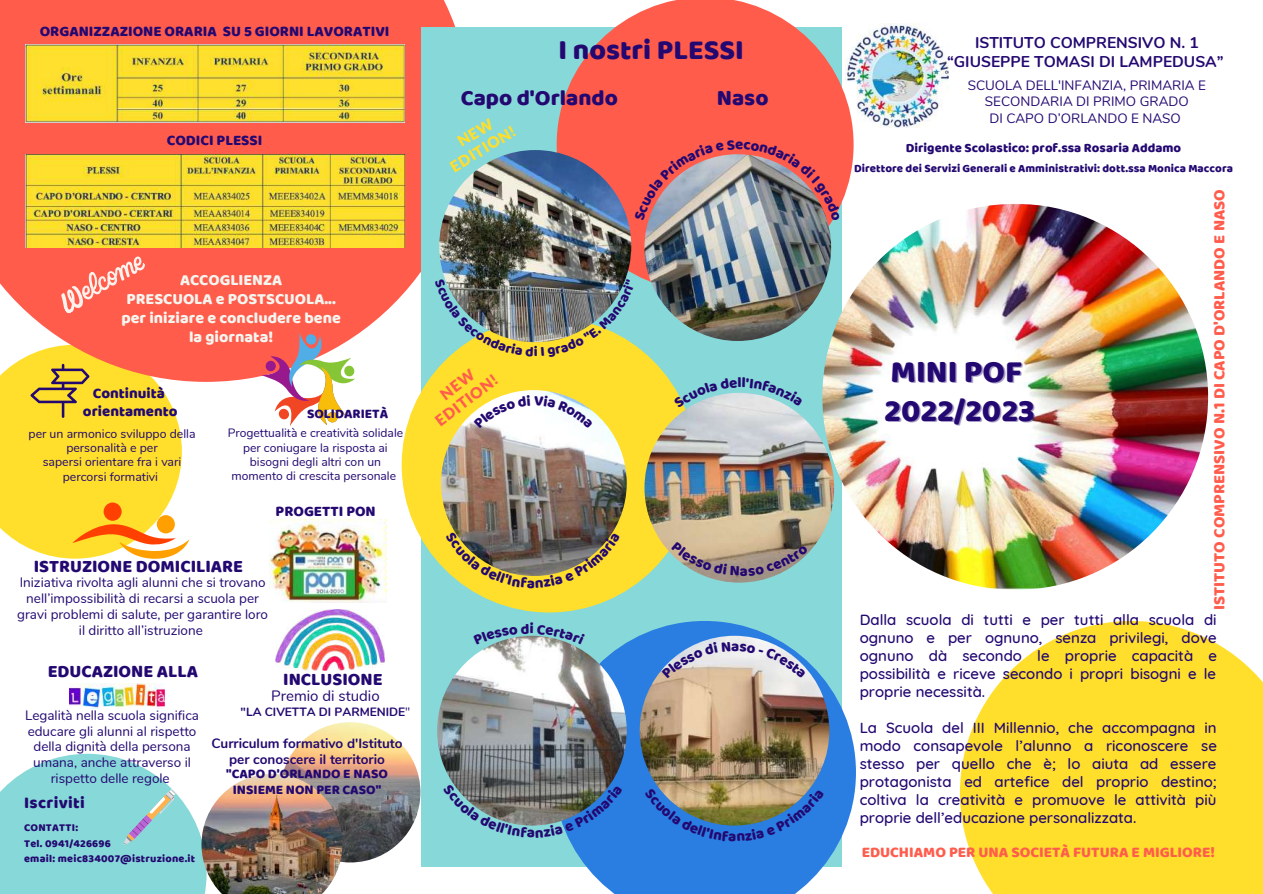
<style>
.page{position:relative;width:1263px;height:894px;background:#fff}
.page>*{position:absolute;margin:0;border:0;box-sizing:border-box;transform-origin:0 0}
.t1{font:32.1px/39.2px "Baloo";color:#230871}
.t2{font:28.5px "Baloo";color:#230871}
.t3{font:22.5px "Baloo";color:#230871}
.t4{font:18px "Baloo";color:#230871}
.t5{font:16.65px "Baloo";letter-spacing:.02em;color:#230871}
.t6{font:16.5px "Baloo";color:#ff5c4c}
.t7{font:16.05px/19px "Baloo";color:#f5f5ef;text-align:center}
.t8{font:700 15.6px/19px "Nunito";color:#230871;text-align:center}
.t9{font:900 15.3px/18px "Lato Latin";color:#ffdf2b;text-align:center}
.t10{font:900 15.3px/18px "Lato Latin";color:#ff5c4c;text-align:center}
.t11{font:15.15px "Baloo";color:#ff5c4c}
.t12{font:500 15px/18px "Quicksand";color:#230871;text-align:justify}
.t13{font:15px/18px "Baloo";color:#230871;text-align:center}
.t14{font:15px "Nunito";color:#230871}
.t15{font:14.1px "Baloo";color:#230871}
.t16{font:13.5px/15.8px "Nunito";color:#230871;text-align:center}
.t17{font:700 13.5px/15.8px "Nunito";color:#230871;text-align:center}
.t18{font:13.5px/15.8px "Baloo";color:#230871;text-align:center}
.t19{font:13.05px "Baloo";color:#230871}
.t20{font:12.3px/14.4px "Nunito";color:#230871;text-align:center}
.t21{font:12.15px/14.1px "Nunito";color:#230871;text-align:center}
.t22{font:700 12px "Nunito";color:#230871}
.t23{font:11.55px "Baloo";color:#230871}
.t24{font:10.8px/15.5px "Baloo";letter-spacing:.02em;color:#230871}
.s1{font-weight:400}
</style>
<div class="page">
<svg style="left:0;top:0;width:456px;height:382px;background:#fe6a5b"></svg>
<div style="left:421px;top:27px;width:420px;height:839px;background:#87d8d8"></div>
<svg style="left:553px;top:620px;width:303px;height:273px;fill:#2a7de1"></svg>
<div style="left:402px;top:317px;width:294px;height:295px;background:#ffdf2b;border-radius:50%"></div>
<img style="left:280px;top:722px;width:140px;height:140px;border-radius:50%">
<svg style="left:960px;top:621px;width:303px;height:272px;background:#ffe244"></svg>
<img style="left:854px;top:24px;width:95px;height:104px">
<svg style="left:557px;top:0;width:297px;height:292px;fill:#ff5c4c"></svg>
<img style="left:439px;top:150px;width:192px;height:192px;border-radius:50%">
<img style="left:437px;top:635px;width:190px;height:190px;border-radius:50%">
<img style="left:644px;top:154px;width:187px;height:187px;border-radius:50%">
<img style="left:441px;top:390px;width:186px;height:186px;border-radius:50%">
<img style="left:644px;top:393px;width:190px;height:189px;border-radius:50%">
<img style="left:822px;top:204px;width:386px;height:385px;border-radius:50%">
<img style="left:640px;top:635px;width:189px;height:190px;border-radius:50%">
<img style="left:25px;top:45px;width:379px;height:78px">
<img style="left:25px;top:154px;width:379px;height:93px">
<svg style="left:55px;top:249px;width:95px;height:66px;background:#ff7061"></svg>
<img style="left:269px;top:519px;width:117px;height:83px">
<img style="left:276px;top:609px;width:109px;height:61px">
<svg style="left:0;top:753px;width:202px;height:140px;background:#98dcdc"></svg>
<img style="left:69px;top:683px;width:96px;height:25px">
<svg style="left:257px;top:324px;width:107px;height:102px"></svg>
<svg style="left:0;top:344px;width:189px;height:214px;background:#fbd146"></svg>
<img style="left:202px;top:773px;width:140px;height:120px">
<img style="left:445px;top:279px;width:88px;height:77px">
<img style="left:541px;top:278px;width:92px;height:66px">
<svg style="left:634px;top:139px;width:206px;height:82px;background:#ca807b"></svg>
<svg style="left:474px;top:394px;width:119px;height:34px;background:#f9f8e3"></svg>
<svg style="left:446px;top:531px;width:168px;height:57px"></svg>
<svg style="left:674px;top:387px;width:117px;height:21px"></svg>
<svg style="left:671px;top:541px;width:137px;height:35px;background:#aba490"></svg>
<svg style="left:493px;top:622px;width:92px;height:22px"></svg>
<svg style="left:453px;top:784px;width:170px;height:53px"></svg>
<svg style="left:661px;top:641px;width:145px;height:37px;background:#c7d1d9"></svg>
<svg style="left:645px;top:787px;width:179px;height:54px;background:#6088a9"></svg>
<p class="t13" style="left:40px;top:22px;width:351px">ORGANIZZAZIONE ORARIA SU 5 GIORNI LAVORATIVI</p>
<p class="t13" style="left:167px;top:130px;width:97px">CODICI PLESSI</p>
<h2 class="t2" style="left:558px;top:33px;width:187px">I nostri PLESSI</h2>
<h3 class="t3" style="left:461px;top:84px;width:158px">Capo d'Orlando</h3>
<h3 class="t3" style="left:717px;top:84px;width:53px">Naso</h3>
<p class="t9" style="left:438px;top:145px;width:75px;rotate:-31deg">NEW<br>EDITION!</p>
<p class="t7" style="left:121px;top:269px;width:221px">ACCOGLIENZA<br>PRESCUOLA e POSTSCUOLA... per iniziare e concludere bene la giornata!</p>
<p class="t13" style="left:83px;top:383px;width:96px">Continuità orientamento</p>
<p class="t20" style="left:29px;top:426px;width:169px">per un armonico sviluppo della personalità e per<br>sapersi orientare fra i vari percorsi formativi</p>
<p class="t18" style="left:307px;top:406px;width:83px">SOLIDARIETÀ</p>
<p class="t21" style="left:228px;top:426px;width:177px">Progettualità e creatività solidale per coniugare la risposta ai bisogni degli altri con un momento di crescita personale</p>
<p class="t13" style="left:276px;top:501px;width:102px">PROGETTI PON</p>
<p class="t4" style="left:34px;top:555px;width:211px">ISTRUZIONE DOMICILIARE</p>
<p class="t16" style="left:17px;top:575px;width:252px">Iniziativa rivolta agli alunni che si trovano nell’impossibilità di recarsi a scuola per gravi problemi di salute, per garantire loro il diritto all’istruzione</p>
<p class="t4" style="left:48px;top:659px;width:152px">EDUCAZIONE ALLA</p>
<p class="t4" style="left:283px;top:667px;width:101px">INCLUSIONE</p>
<p class="t16" style="left:25px;top:707px;width:175px">Legalità nella scuola significa educare gli alunni al rispetto della dignità della persona umana, anche attraverso il rispetto delle regole</p>
<p class="t5" style="left:24px;top:792px;width:62px">Iscriviti</p>
<p class="t24" style="left:24px;top:819px;width:173px">CONTATTI:<br>Tel. 0941/426696<br>email: meic834007@istruzione.it</p>
<p class="t14" style="left:271px;top:685px;width:110px">Premio di studio</p>
<p class="t22" style="left:241px;top:703px;width:171px">"LA CIVETTA DI PARMENIDE<span class="s1">"</span></p>
<p class="t17" style="left:211px;top:735px;width:193px">Curriculum formativo d'Istituto per conoscere il territorio</p>
<p class="t18" style="left:226px;top:765px;width:163px">"CAPO D'ORLANDO E NASO<br>INSIEME NON PER CASO"</p>
<p class="t10" style="left:421px;top:401px;width:75px;rotate:-37deg">NEW<br>EDITION!</p>
<p class="t15" style="left:534px;top:343px;width:6px">i</p>
<p class="t13" style="left:737px;top:373px;width:6px">l</p>
<p class="t8" style="left:947px;top:33px;width:278px">ISTITUTO COMPRENSIVO N. 1 “GIUSEPPE TOMASI DI LAMPEDUSA”</p>
<p class="t16" style="left:968px;top:77px;width:240px;line-height:16.5px">SCUOLA DELL'INFANZIA, PRIMARIA E<br>SECONDARIA DI PRIMO GRADO<br>DI CAPO D’ORLANDO E NASO</p>
<p class="t19" style="left:906px;top:140px;width:277px">Dirigente Scolastico: prof.ssa Rosaria Addamo</p>
<p class="t23" style="left:854px;top:161px;width:380px">Direttore dei Servizi Generali e Amministrativi: dott.ssa Monica Maccora</p>
<h1 class="t1" style="left:884px;top:351px;width:152px">MINI POF<br>2022/2023</h1>
<p class="t6" style="left:1209px;top:610px;width:422px;rotate:-90deg">ISTITUTO COMPRENSIVO N.1 DI CAPO D'ORLANDO E NASO</p>
<p class="t12" style="left:860px;top:610px;width:359px">Dalla scuola di tutti e per tutti alla scuola di ognuno e per ognuno, senza privilegi, dove ognuno dà secondo le proprie capacità e possibilità e riceve secondo i propri bisogni e le proprie necessità.</p>
<p class="t12" style="left:860px;top:718px;width:359px">La Scuola del III Millennio, che accompagna in modo consapevole l’alunno a riconoscere se stesso per quello che è; lo aiuta ad essere protagonista ed artefice del proprio destino; coltiva la creatività e promuove le attività più proprie dell’educazione personalizzata.</p>
<p class="t11" style="left:862px;top:842px;width:355px">EDUCHIAMO PER UNA SOCIETÀ FUTURA E MIGLIORE!</p>
</div>
